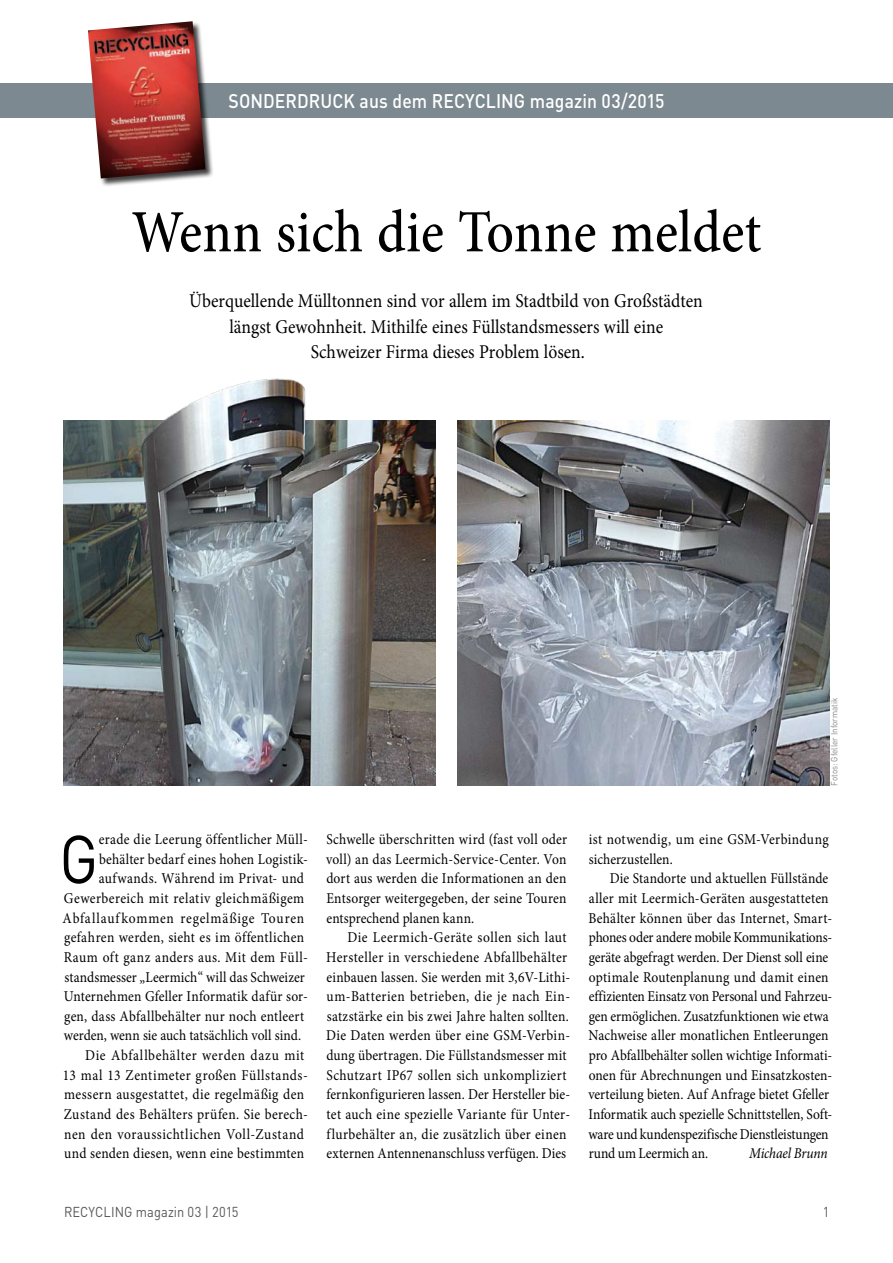
<style>
.page{position:relative;width:893px;height:1263px;background:#fff}
.page>*{position:absolute;margin:0;border:0;box-sizing:border-box;transform-origin:0 0}
.t1{font:66.9px "DINOT";color:#000;scale:.9 1}
.t2{font:500 60px "Minion Pro";letter-spacing:.005em;color:#000;scale:.9 1}
.t3{font:19.5px/25.5px "Minion Pro";color:#000;text-align:center;scale:.9 1}
.t4{font:500 19.5px "DINOT";letter-spacing:.005em;color:#fff;scale:.9 1}
.t5{font:15px/19.6px "Minion Pro";letter-spacing:.015em;color:#000;scale:.9 1}
.t6{font:15px "Minion Pro";letter-spacing:.035em;color:#000;scale:.9 1}
.t7{font:15px "Minion Pro";letter-spacing:.055em;color:#000;scale:.9 1}
.t8{font:15px "Minion Pro";letter-spacing:.045em;color:#000;scale:.9 1}
.t9{font:italic 15px "Minion Pro";letter-spacing:-.01em;color:#000;scale:.9 1}
.t10{font:14.25px "DINOT";letter-spacing:.01em;color:#58585a;scale:.9 1}
.t11{font:9px "DINOT";color:#87888a;scale:.9 1}
</style>
<div class="page">
<div style="left:0;top:83px;width:893px;height:34px;background:#7c8990"></div>
<img style="left:457px;top:421px;width:372px;height:364px">
<img style="left:64px;top:471px;width:372px;height:314px">
<img style="left:64px;top:378px;width:372px;height:93px">
<div style="left:87px;top:21px;width:127px;height:166px;background:#000;opacity:.75"></div>
<img style="left:88px;top:21px;width:118px;height:157px">
<h3 class="t4" style="left:228px;top:88px;width:486px">SONDERDRUCK AUS DEM RECYCLING MAGAZIN 03/2015</h3>
<h2 class="t2" style="left:132px;top:192px;width:701px">Wenn sich die Tonne meldet</h2>
<h3 class="t3" style="left:189px;top:288px;width:572px">Überquellende Mülltonnen sind vor allem im Stadtbild von Großstädten längst Gewohnheit. Mithilfe eines Füllstandsmessers will eine<br>Schweizer Firma dieses Problem lösen.</h3>
<p class="t11" style="left:828px;top:786px;width:99px;rotate:-90deg">Fotos: Gfeller Informatik</p>
<h1 class="t1" style="left:59px;top:817px;width:45px">G</h1>
<p class="t5" style="left:99px;top:829px;width:234px">erade die Leerung öffentlicher Müll-</p>
<p class="t5" style="left:99px;top:849px;width:233px">behälter bedarf eines hohen Logistik-</p>
<p class="t5" style="left:99px;top:869px;width:230px">aufwands. Während im Privat- und</p>
<p class="t6" style="left:64px;top:888px;width:269px">Gewerbereich mit relativ gleichmäßigem</p>
<p class="t7" style="left:63px;top:908px;width:270px">Abfallaufkommen regelmäßige Touren</p>
<p class="t5" style="left:64px;top:928px;width:268px">gefahren werden, sieht es im öffentlichen</p>
<p class="t5" style="left:64px;top:947px;width:273px">Raum oft ganz anders aus. Mit dem Füll-</p>
<p class="t5" style="left:64px;top:967px;width:269px">standsmesser „Leermich“ will das Schweizer</p>
<p class="t5" style="left:64px;top:986px;width:273px">Unternehmen Gfeller Informatik dafür sor-</p>
<p class="t5" style="left:64px;top:1006px;width:268px">gen, dass Abfallbehälter nur noch entleert</p>
<p class="t5" style="left:64px;top:1026px;width:265px">werden, wenn sie auch tatsächlich voll sind.</p>
<p class="t8" style="left:85px;top:1045px;width:245px">Die Abfallbehälter werden dazu mit</p>
<p class="t6" style="left:63px;top:1065px;width:274px">13 mal 13 Zentimeter großen Füllstands-</p>
<p class="t5" style="left:64px;top:1085px;width:268px">messern ausgestattet, die regelmäßig den</p>
<p class="t5" style="left:64px;top:1104px;width:273px">Zustand des Behälters prüfen. Sie berech-</p>
<p class="t6" style="left:64px;top:1124px;width:268px">nen den voraussichtlichen Voll-Zustand</p>
<p class="t5" style="left:64px;top:1144px;width:268px">und senden diesen, wenn eine bestimmten</p>
<p class="t5" style="left:326px;top:829px;width:269px;text-align:justify">Schwelle überschritten wird (fast voll oder voll) an das Leermich-Service-Center. Von dort aus werden die Informationen an den Entsorger weitergegeben, der seine Touren entsprechend planen kann.</p>
<p class="t5" style="left:326px;top:928px;width:273px;text-indent:21px">Die Leermich-Geräte sollen sich laut Hersteller in verschiedene Abfallbehälter einbauen lassen. Sie werden mit 3,6V-Lithi&shy;um-Batterien betrieben, die je nach Ein&shy;satzstärke ein bis zwei Jahre halten sollten.<br>Die Daten werden über eine GSM-Verbin&shy;dung übertragen. Die Füllstandsmesser mit Schutzart IP67 sollen sich unkompliziert fernkonfigurieren lassen. Der Hersteller bie&shy;tet auch eine spezielle Variante für Unter&shy;flurbehälter an, die zusätzlich über einen externen Antennenanschluss verfügen. Dies</p>
<p class="t5" style="left:589px;top:829px;width:268px">ist notwendig, um eine GSM-Verbindung sicherzustellen.</p>
<p class="t5" style="left:588px;top:869px;width:273px;text-indent:21px">Die Standorte und aktuellen Füllstände aller mit Leermich-Geräten ausgestatteten Behälter können über das Internet, Smart&shy;phones oder andere mobile Kommunikations&shy;geräte abgefragt werden. Der Dienst soll eine optimale Routenplanung und damit einen effizienten Einsatz von Personal und Fahrzeu&shy;gen ermöglichen. Zusatzfunktionen wie etwa Nachweise aller monatlichen Entleerungen pro Abfallbehälter sollen wichtige Informati&shy;onen für Abrechnungen und Einsatzkosten&shy;verteilung bieten. Auf Anfrage bietet Gfeller Informatik auch spezielle Schnittstellen, Soft&shy;ware und kundenspezifische Dienstleistungen rund um Leermich an.</p>
<p class="t9" style="left:749px;top:1143px;width:89px">Michael Brunn</p>
<p class="t10" style="left:64px;top:1203px;width:195px">RECYCLING magazin 03 | 2015</p>
<p class="t10" style="left:823px;top:1203px;width:9px">1</p>
</div>
